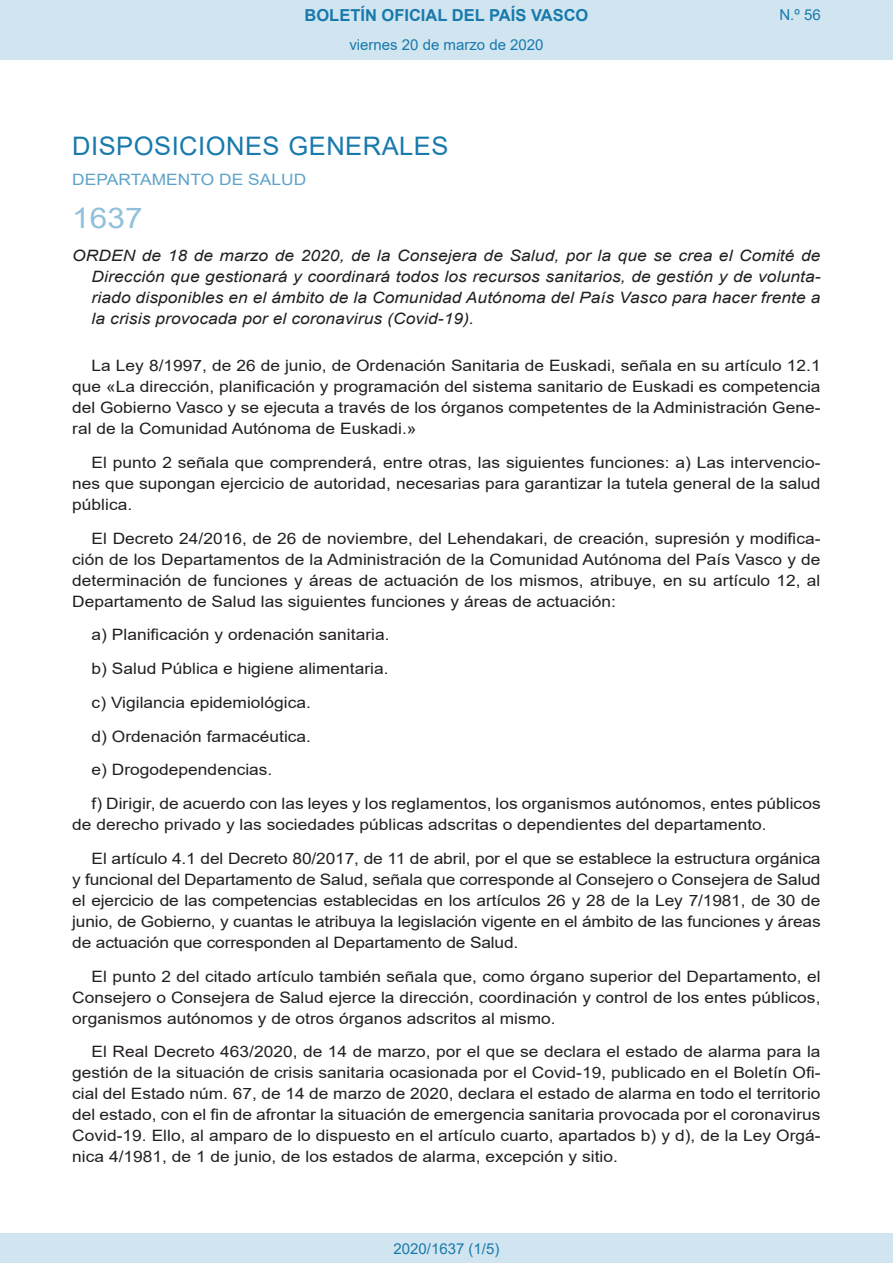
<style>
.page{position:relative;width:893px;height:1263px;background:#fff}
.page>*{position:absolute;margin:0;border:0;box-sizing:border-box;transform-origin:0 0}
.BOPVOrden{font:28.5px "Arial";color:#90c0db;scale:1.11 1}
.BOPVSeccion{font:25.5px "Arial";letter-spacing:.02em;color:#1879ad}
.t1{font:700 16.5px "Arial";color:#1879ad}
.BOPVDetalle{font:15.6px/21px "Arial";color:#231f20;text-align:justify;scale:1.11 1}
.BOPVTitulo{font:italic 15.6px/21px "Arial";letter-spacing:.005em;color:#231f20;text-align:justify;scale:1.11 1}
.BOPVOrganismo{font:15.6px "Arial";letter-spacing:.005em;color:#5ea4ca;scale:1.11 1}
.Paginacion_Centro{font:15px "Arial";color:#1879ad}
</style>
<div class="page">
<div style="left:0;top:0;width:893px;height:60px;background:#d0e5f0"></div>
<div style="left:0;top:1233px;width:893px;height:30px;background:#d0e5f0"></div>
<p class="t1" style="left:305px;top:3px;width:285px">BOLETÍN OFICIAL DEL PAÍS VASCO</p>
<p class="Paginacion_Centro" style="left:349px;top:35px;width:196px">viernes 20 de marzo de 2020</p>
<p class="Paginacion_Centro" style="left:779px;top:5px;width:43px">N.º 56</p>
<p class="BOPVSeccion" style="left:72px;top:128px;width:378px">DISPOSICIONES GENERALES</p>
<p class="BOPVOrganismo" style="left:72px;top:169px;width:212px">DEPARTAMENTO DE SALUD</p>
<p class="BOPVOrden" style="left:72px;top:198px;width:65px">1637</p>
<p class="BOPVTitulo" style="left:92px;top:246px;width:658px;text-indent:-19px">ORDEN de 18 de marzo de 2020, de la Consejera de Salud, por la que se crea el Comité de Dirección que gestionará y coordinará todos los recursos sanitarios, de gestión y de volunta&shy;riado disponibles en el ámbito de la Comunidad Autónoma del País Vasco para hacer frente a la crisis provocada por el coronavirus (Covid-19).</p>
<p class="BOPVDetalle" style="left:72px;top:355px;width:676px;text-indent:19px">La Ley 8/1997, de 26 de junio, de Ordenación Sanitaria de Euskadi, señala en su artículo 12.1 que «La dirección, planificación y programación del sistema sanitario de Euskadi es competencia del Gobierno Vasco y se ejecuta a través de los órganos competentes de la Administración Gene&shy;ral de la Comunidad Autónoma de Euskadi.»</p>
<p class="BOPVDetalle" style="left:72px;top:452px;width:676px;text-indent:19px">El punto 2 señala que comprenderá, entre otras, las siguientes funciones: a) Las intervencio&shy;nes que supongan ejercicio de autoridad, necesarias para garantizar la tutela general de la salud pública.</p>
<p class="BOPVDetalle" style="left:72px;top:527px;width:676px;text-indent:19px">El Decreto 24/2016, de 26 de noviembre, del Lehendakari, de creación, supresión y modifica&shy;ción de los Departamentos de la Administración de la Comunidad Autónoma del País Vasco y de determinación de funciones y áreas de actuación de los mismos, atribuye, en su artículo 12, al Departamento de Salud las siguientes funciones y áreas de actuación:</p>
<p class="BOPVDetalle" style="left:92px;top:624px;width:270px">a) Planificación y ordenación sanitaria.</p>
<p class="BOPVDetalle" style="left:92px;top:658px;width:269px">b) Salud Pública e higiene alimentaria.</p>
<p class="BOPVDetalle" style="left:92px;top:692px;width:199px">c) Vigilancia epidemiológica.</p>
<p class="BOPVDetalle" style="left:92px;top:725px;width:199px">d) Ordenación farmacéutica.</p>
<p class="BOPVDetalle" style="left:92px;top:759px;width:164px">e) Drogodependencias.</p>
<p class="BOPVDetalle" style="left:72px;top:793px;width:676px;text-indent:19px">f) Dirigir, de acuerdo con las leyes y los reglamentos, los organismos autónomos, entes públicos de derecho privado y las sociedades públicas adscritas o dependientes del departamento.</p>
<p class="BOPVDetalle" style="left:72px;top:848px;width:676px;text-indent:19px">El artículo 4.1 del Decreto 80/2017, de 11 de abril, por el que se establece la estructura orgánica y funcional del Departamento de Salud, señala que corresponde al Consejero o Consejera de Salud el ejercicio de las competencias establecidas en los artículos 26 y 28 de la Ley 7/1981, de 30 de junio, de Gobierno, y cuantas le atribuya la legislación vigente en el ámbito de las funciones y áreas de actuación que corresponden al Departamento de Salud.</p>
<p class="BOPVDetalle" style="left:72px;top:965px;width:676px;text-indent:19px">El punto 2 del citado artículo también señala que, como órgano superior del Departamento, el Consejero o Consejera de Salud ejerce la dirección, coordinación y control de los entes públicos, organismos autónomos y de otros órganos adscritos al mismo.</p>
<p class="BOPVDetalle" style="left:72px;top:1041px;width:676px;text-indent:19px">El Real Decreto 463/2020, de 14 de marzo, por el que se declara el estado de alarma para la gestión de la situación de crisis sanitaria ocasionada por el Covid-19, publicado en el Boletín Ofi&shy;cial del Estado núm. 67, de 14 de marzo de 2020, declara el estado de alarma en todo el territorio del estado, con el fin de afrontar la situación de emergencia sanitaria provocada por el coronavirus Covid-19. Ello, al amparo de lo dispuesto en el artículo cuarto, apartados b) y d), de la Ley Orgá&shy;nica 4/1981, de 1 de junio, de los estados de alarma, excepción y sitio.</p>
<p class="Paginacion_Centro" style="left:393px;top:1238px;width:107px">2020/1637 (1/5)</p>
</div>
